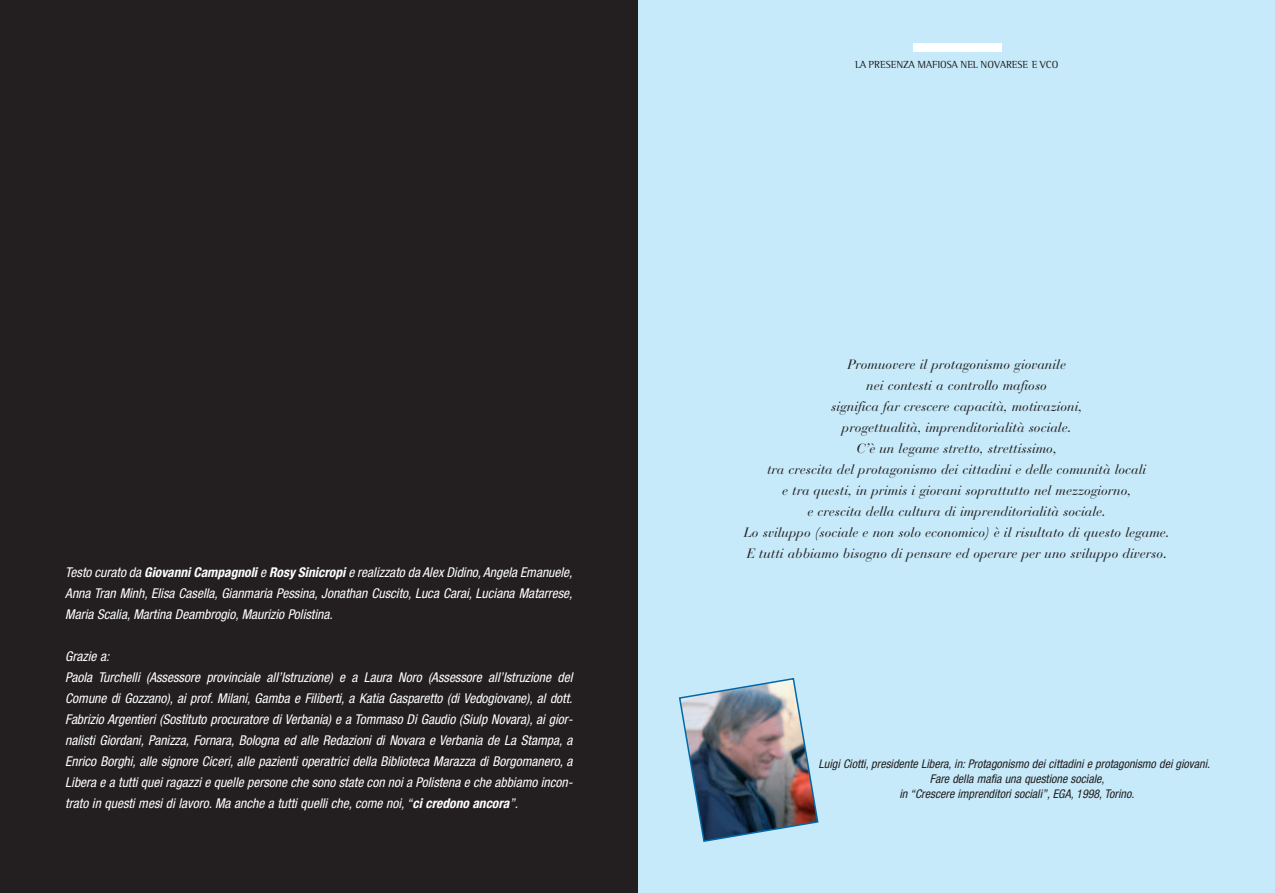
<style>
.page{position:relative;width:1275px;height:893px;background:#fff}
.page>*{position:absolute;margin:0;border:0;box-sizing:border-box;transform-origin:0 0}
.t1{font:italic condensed 13.5px/21px "Helvetica Neue";color:#fff;text-align:justify}
.t2{font:italic 13.5px/21px "Bauer Bodoni";color:#231f20;text-align:center}
.t3{font:italic condensed 12px/15px "Helvetica Neue";color:#231f20;text-align:center}
.t4{font:10.5px "Rotis Semi Serif";color:#231f20}
.s1{font-weight:700}
.s2{font-family:"Rotis Serif";font-style:normal}
</style>
<div class="page">
<div style="left:638px;top:0;width:637px;height:892px;background:#c6eafa"></div>
<div style="left:913px;top:43px;width:88px;height:8px;background:#fff"></div>
<img style="left:678px;top:677px;width:141px;height:165px">
<div style="left:0;top:0;width:638px;height:892px;background:#231f20"></div>
<p class="t1" style="left:65px;top:562px;width:509px">Testo curato da <span class="s1">Giovanni Campagnoli</span> e <span class="s1">Rosy Sinicropi</span> e realizzato da Alex Didino, Angela Emanuele, Anna Tran Minh, Elisa Casella, Gianmaria Pessina, Jonathan Cuscito, Luca Carai, Luciana Matarrese, Maria Scalia, Martina Deambrogio, Maurizio Polistina.</p>
<p class="t1" style="left:65px;top:646px;width:509px;text-align:left">Grazie a:<br>Paola Turchelli (Assessore provinciale all’Istruzione) e a Laura Noro (Assessore all’Istruzione del Comune di Gozzano), ai prof. Milani, Gamba e Filiberti, a Katia Gasparetto (di Vedogiovane), al dott.<br>Fabrizio Argentieri (Sostituto procuratore di Verbania) e a Tommaso Di Gaudio (Siulp Novara), ai gior&shy;nalisti Giordani, Panizza, Fornara, Bologna ed alle Redazioni di Novara e Verbania de La Stampa, a Enrico Borghi, alle signore Ciceri, alle pazienti operatrici della Biblioteca Marazza di Borgomanero, a Libera e a tutti quei ragazzi e quelle persone che sono state con noi a Polistena e che abbiamo incon&shy;trato in questi mesi di lavoro. Ma anche a tutti quelli che, come noi, “<span class="s1">ci credono ancora</span>”.</p>
<p class="t4" style="left:855px;top:61px;width:205px">LA PRESENZA MAFIOSA NEL NOVARESE E VCO</p>
<p class="t2" style="left:744px;top:355px;width:427px">Promuovere il protagonismo giovanile<br>nei contesti a controllo mafioso<br>significa far crescere capacità, motivazioni,<br>progettualità, imprenditorialità sociale.<br>C’è un legame stretto, strettissimo,<br>tra crescita del protagonismo dei cittadini e delle comunità locali<br>e tra questi, in primis i giovani soprattutto nel mezzogiorno,<br>e crescita della cultura di imprenditorialità sociale.<br>Lo sviluppo (sociale e non solo economico) è il risultato di questo legame.<br>E tutti abbiamo bisogno di pensare ed operare per uno sviluppo diverso<span class="s2">.</span></p>
<p class="t3" style="left:819px;top:757px;width:393px">Luigi Ciotti, presidente Libera, in: Protagonismo dei cittadini e protagonismo dei giovani.<br>Fare della mafia una questione sociale,<br>in “Crescere imprenditori sociali”, EGA, 1998, Torino.</p>
</div>
